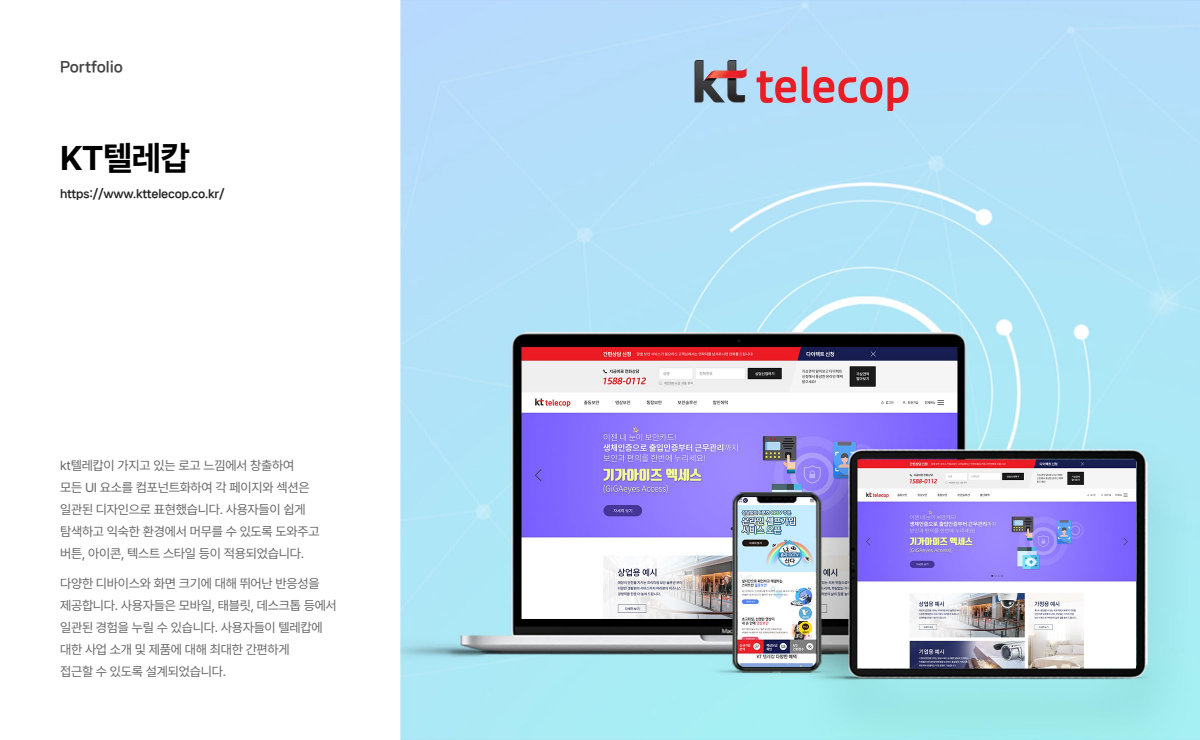
<style>
.page{position:relative;width:1200px;height:740px;background:#fff}
.page>*{position:absolute;margin:0;border:0;box-sizing:border-box;transform-origin:0 0}
.t1{font:700 34px "Pretendard";letter-spacing:-.02em;color:#000}
.t2{font:14px "Nanum Square Neo TTF d Eb";letter-spacing:-.005em;color:#444}
.t3{font:13px/22px "Pretendard";letter-spacing:-.02em;color:#666}
.t4{font:11px "Nanum Square Neo TTF d Eb";letter-spacing:-.02em;color:#222}
</style>
<div class="page">
<img style="left:400px;top:0;width:800px;height:740px">
<p class="t2" style="left:60px;top:59px;width:64px">Portfolio</p>
<h1 class="t1" style="left:60px;top:134px;width:131px">KT텔레캅</h1>
<p class="t4" style="left:60px;top:188px;width:166px">https://www.kttelecop.co.kr/</p>
<p class="t3" style="left:60px;top:454px;width:261px">kt텔레캅이 가지고 있는 로고 느낌에서 창출하여 모든 UI 요소를 컴포넌트화하여 각 페이지와 섹션은 일관된 디자인으로 표현했습니다. 사용자들이 쉽게 탐색하고 익숙한 환경에서 머무를 수 있도록 도와주고 버튼, 아이콘, 텍스트 스타일 등이 적용되었습니다.</p>
<p class="t3" style="left:60px;top:572px;width:278px">다양한 디바이스와 화면 크기에 대해 뛰어난 반응성을 제공합니다. 사용자들은 모바일, 태블릿, 데스크톱 등에서 일관된 경험을 누릴 수 있습니다. 사용자들이 텔레캅에 대한 사업 소개 및 제품에 대해 최대한 간편하게<br>접근할 수 있도록 설계되었습니다.</p>
</div>
